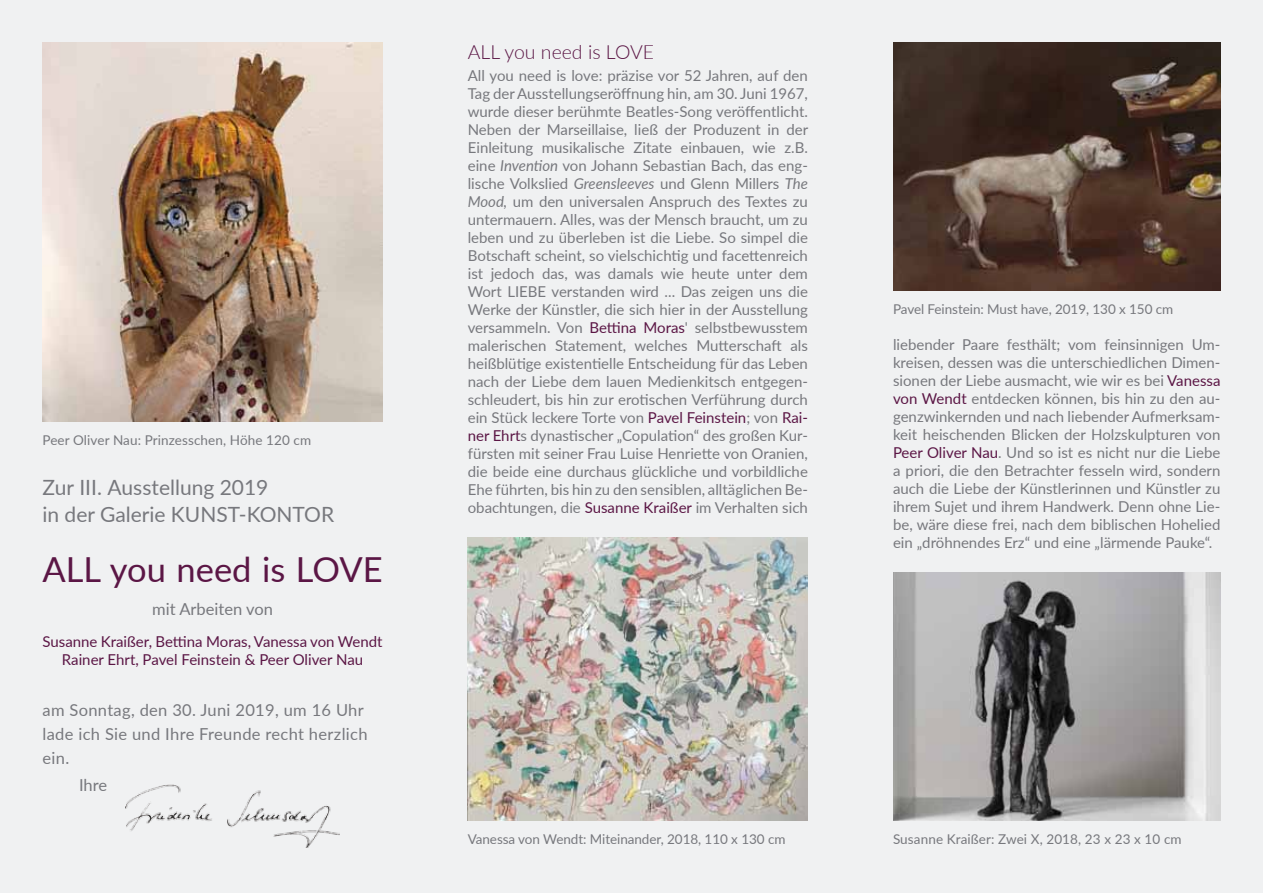
<style>
.page{position:relative;width:1263px;height:893px;background:#f0f1f2}
.page>*{position:absolute;margin:0;border:0;box-sizing:border-box;transform-origin:0 0}
.t1{font:34.5px "Lato";color:#5b1645}
.t2{font:21px/27px "Lato";color:#77787d}
.t3{font:300 19.5px "Lato";color:#5b1645}
.t4{font:16.5px/24px "Lato";letter-spacing:.02em;color:#77787d}
.t5{font:16.5px "Lato";color:#77787d}
.t6{font:15px/18px "Lato";color:#77787d;text-align:justify}
.t7{font:15px/18px "Lato";color:#5b1645;text-align:center}
.t8{font:13.5px "Lato";letter-spacing:-.005em;color:#77787d}
.s1{font-style:italic}
.s2{color:#5b1645}
</style>
<div class="page">
<img style="left:125px;top:785px;width:214px;height:62px">
<img style="left:468px;top:538px;width:340px;height:282px">
<img style="left:43px;top:42px;width:340px;height:380px">
<img style="left:893px;top:573px;width:327px;height:248px">
<img style="left:893px;top:43px;width:327px;height:247px">
<p class="t8" style="left:43px;top:431px;width:270px">Peer Oliver Nau: Prinzesschen, Höhe 120 cm</p>
<h2 class="t2" style="left:43px;top:473px;width:293px">Zur III. Ausstellung 2019<br>in der Galerie KUNST-KONTOR</h2>
<h1 class="t1" style="left:43px;top:545px;width:342px">ALL you need is LOVE</h1>
<p class="t5" style="left:152px;top:597px;width:122px">mit Arbeiten von</p>
<p class="t7" style="left:43px;top:632px;width:342px">Susanne Kraißer, Bettina Moras, Vanessa von Wendt<br>Rainer Ehrt, Pavel Feinstein &amp; Peer Oliver Nau</p>
<p class="t4" style="left:43px;top:697px;width:327px">am Sonntag, den 30. Juni 2019, um 16 Uhr lade ich Sie und Ihre Freunde recht herzlich ein.</p>
<p class="t4" style="left:79px;top:772px;width:30px">Ihre</p>
<h3 class="t3" style="left:468px;top:38px;width:188px">ALL you need is LOVE</h3>
<p class="t6" style="left:468px;top:66px;width:342px">All you need is love: präzise vor 52 Jahren, auf den Tag der Ausstellungseröffnung hin, am 30. Juni 1967, wurde dieser berühmte Beatles-Song veröffentlicht.<br>Neben der Marseillaise, ließ der Produzent in der Einleitung musikalische Zitate einbauen, wie z.B. eine <span class="s1">Invention</span> von Johann Sebastian Bach, das eng&shy;lische Volkslied <span class="s1">Greensleeves</span> und Glenn Millers <span class="s1">The Mood,</span> um den universalen Anspruch des Textes zu untermauern. Alles, was der Mensch braucht, um zu leben und zu überleben ist die Liebe. So simpel die Botschaft scheint, so vielschichtig und facettenreich ist jedoch das, was damals wie heute unter dem Wort LIEBE verstanden wird ... Das zeigen uns die Werke der Künstler, die sich hier in der Ausstellung versammeln. Von <span class="s2">Bettina Moras</span>' selbstbewusstem malerischen Statement, welches Mutterschaft als heißblütige existentielle Entscheidung für das Leben nach der Liebe dem lauen Medienkitsch entgegen&shy;schleudert, bis hin zur erotischen Verführung durch ein Stück leckere Torte von <span class="s2">Pavel Feinstein</span>; von <span class="s2">Rai&shy;ner Ehrt</span>s dynastischer „Copulation“ des großen Kur&shy;fürsten mit seiner Frau Luise Henriette von Oranien, die beide eine durchaus glückliche und vorbildliche Ehe führten, bis hin zu den sensiblen, alltäglichen Be&shy;obachtungen, die <span class="s2">Susanne Kraißer</span> im Verhalten sich</p>
<p class="t8" style="left:893px;top:299px;width:282px">Pavel Feinstein: Must have, 2019, 130 x 150 cm</p>
<p class="t6" style="left:893px;top:335px;width:329px">liebender Paare festhält; vom feinsinnigen Um&shy;kreisen, dessen was die unterschiedlichen Dimen&shy;sionen der Liebe ausmacht, wie wir es bei <span class="s2">Vanessa von Wendt</span> entdecken können, bis hin zu den au&shy;genzwinkernden und nach liebender Aufmerksam&shy;keit heischenden Blicken der Holzskulpturen von <span class="s2">Peer Oliver Nau</span>. Und so ist es nicht nur die Liebe a priori, die den Betrachter fesseln wird, sondern auch die Liebe der Künstlerinnen und Künstler zu ihrem Sujet und ihrem Handwerk. Denn ohne Lie&shy;be, wäre diese frei, nach dem biblischen Hohelied ein „dröhnendes Erz“ und eine „lärmende Pauke“.</p>
<p class="t8" style="left:468px;top:830px;width:319px">Vanessa von Wendt: Miteinander, 2018, 110 x 130 cm</p>
<p class="t8" style="left:893px;top:830px;width:290px">Susanne Kraißer: Zwei X, 2018, 23 x 23 x 10 cm</p>
</div>
